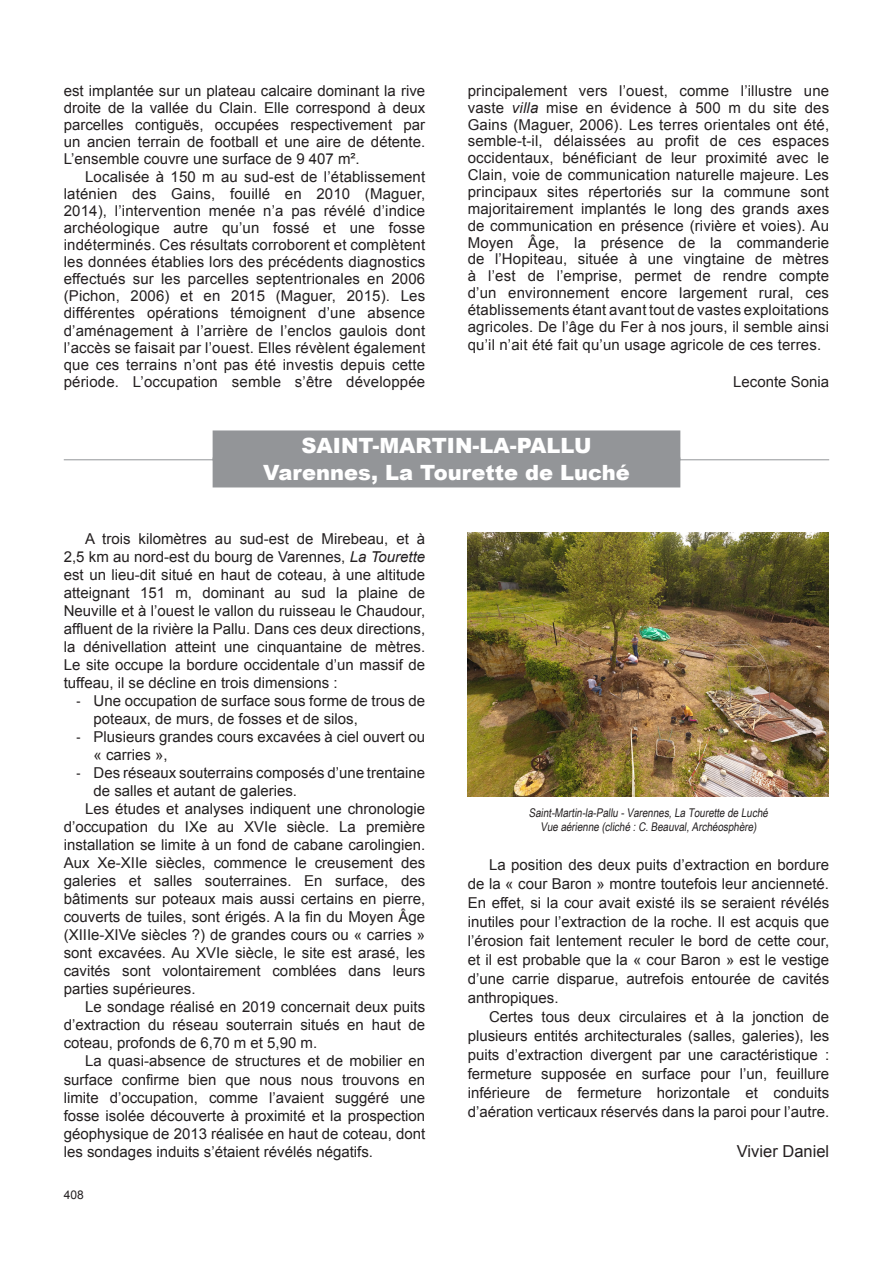
<style>
.page{position:relative;width:893px;height:1263px;background:#fff}
.page>*{position:absolute;margin:0;border:0;box-sizing:border-box;transform-origin:0 0}
.t1{font:900 21px/27px "Arial";color:#fff;text-align:center}
.t2{font:16.5px "Arial";color:#231f20}
.t3{font:15px/17.1px "Arial";color:#231f20;text-align:justify}
.t4{font:12px/13.5px "Arial Narrow";color:#231f20;text-align:center}
.t5{font:12px "Arial";color:#231f20}
.s1{font-style:italic}
.s2{font-family:"Arial Narrow"}
</style>
<div class="page">
<div style="left:213px;top:430px;width:467px;height:30px;background:#939598"></div>
<hr style="left:64px;top:459px;width:765px;height:1px;background:#939598">
<div style="left:213px;top:457px;width:467px;height:30px;background:#939598"></div>
<img style="left:468px;top:533px;width:361px;height:264px">
<p class="t3" style="left:64px;top:82px;width:363px">est implantée sur un plateau calcaire dominant la rive droite de la vallée du Clain. Elle correspond à deux parcelles contiguës, occupées respectivement par un ancien terrain de football et une aire de détente.<br>L’ensemble couvre une surface de 9 407 m².</p>
<p class="t3" style="left:64px;top:168px;width:363px;text-indent:21px">Localisée à 150 m au sud-est de l’établissement laténien des Gains, fouillé en 2010 (Maguer, 2014), l’intervention menée n’a pas révélé d’indice archéologique autre qu’un fossé et une fosse indéterminés. Ces résultats corroborent et complètent les données établies lors des précédents diagnostics effectués sur les parcelles septentrionales en 2006 (Pichon, 2006) et en 2015 (Maguer, 2015). Les différentes opérations témoignent d’une absence d’aménagement à l’arrière de l’enclos gaulois dont l’accès se faisait par l’ouest. Elles révèlent également que ces terrains n’ont pas été investis depuis cette période. L’occupation semble s’être développée</p>
<p class="t3" style="left:468px;top:82px;width:363px">principalement vers l’ouest, comme l’illustre une vaste <span class="s1">villa</span> mise en évidence à 500 m du site des Gains (Maguer, 2006). Les terres orientales ont été, semble-t-il, délaissées au profit de ces espaces occidentaux, bénéficiant de leur proximité avec le Clain, voie de communication naturelle majeure. Les principaux sites répertoriés sur la commune sont majoritairement implantés le long des grands axes de communication en présence (rivière et voies). Au Moyen Âge, la présence de la commanderie de l’Hopiteau, située à une vingtaine de mètres à l’est de l’emprise, permet de rendre compte d’un environnement encore largement rural, ces établissements étant avant tout de vastes exploitations agricoles. De l’âge du Fer à nos jours, il semble ainsi</p>
<p class="t3" style="left:468px;top:336px;width:355px">qu’il n’ait été fait qu’un usage agricole de ces terres.</p>
<p class="t3" style="left:733px;top:373px;width:97px">Leconte Sonia</p>
<h1 class="t1" style="left:263px;top:431px;width:368px">SAINT-MARTIN-LA-PALLU<br>Varennes, La Tourette de Luché</h1>
<p class="t3" style="left:64px;top:529px;width:363px;line-height:18px;text-indent:21px">A trois kilomètres au sud-est de Mirebeau, et à 2,5 km au nord-est du bourg de Varennes, <span class="s1">La Tourette </span>est un lieu-dit situé en haut de coteau, à une altitude atteignant 151 m, dominant au sud la plaine de Neuville et à l’ouest le vallon du ruisseau le Chaudour, affluent de la rivière la Pallu. Dans ces deux directions, la dénivellation atteint une cinquantaine de mètres.<br>Le site occupe la bordure occidentale d’un massif de tuffeau, il se décline en trois dimensions :</p>
<p class="t3" style="left:94px;top:692px;width:333px;line-height:18px;text-indent:-17px"><span class="s2">-</span> Une occupation de surface sous forme de trous de poteaux, de murs, de fosses et de silos,</p>
<p class="t3" style="left:94px;top:728px;width:333px;line-height:18px;text-indent:-17px"><span class="s2">-</span> Plusieurs grandes cours excavées à ciel ouvert ou « carries »,</p>
<p class="t3" style="left:77px;top:764px;width:350px"><span class="s2">-</span> Des réseaux souterrains composés d’une trentaine</p>
<p class="t3" style="left:94px;top:782px;width:205px">de salles et autant de galeries.</p>
<p class="t3" style="left:85px;top:800px;width:342px">Les études et analyses indiquent une chronologie</p>
<p class="t3" style="left:64px;top:818px;width:363px">d’occupation du IXe au XVIe siècle. La première</p>
<p class="t3" style="left:64px;top:836px;width:363px">installation se limite à un fond de cabane carolingien.</p>
<p class="t3" style="left:64px;top:854px;width:363px">Aux Xe-XIIe siècles, commence le creusement des</p>
<p class="t3" style="left:64px;top:872px;width:363px">galeries et salles souterraines. En surface, des</p>
<p class="t3" style="left:64px;top:890px;width:363px">bâtiments sur poteaux mais aussi certains en pierre,</p>
<p class="t3" style="left:64px;top:908px;width:363px">couverts de tuiles, sont érigés. A la fin du Moyen Âge</p>
<p class="t3" style="left:64px;top:926px;width:363px">(XIIIe-XIVe siècles ?) de grandes cours ou « carries »</p>
<p class="t3" style="left:64px;top:945px;width:363px">sont excavées. Au XVIe siècle, le site est arasé, les</p>
<p class="t3" style="left:64px;top:963px;width:363px">cavités sont volontairement comblées dans leurs</p>
<p class="t3" style="left:64px;top:981px;width:133px">parties supérieures.</p>
<p class="t3" style="left:85px;top:999px;width:342px">Le sondage réalisé en 2019 concernait deux puits</p>
<p class="t3" style="left:64px;top:1017px;width:363px">d’extraction du réseau souterrain situés en haut de</p>
<p class="t3" style="left:64px;top:1035px;width:255px">coteau, profonds de 6,70 m et 5,90 m.</p>
<p class="t3" style="left:85px;top:1053px;width:342px">La quasi-absence de structures et de mobilier en</p>
<p class="t3" style="left:64px;top:1071px;width:363px">surface confirme bien que nous nous trouvons en</p>
<p class="t3" style="left:64px;top:1089px;width:363px">limite d’occupation, comme l’avaient suggéré une</p>
<p class="t3" style="left:64px;top:1107px;width:363px">fosse isolée découverte à proximité et la prospection</p>
<p class="t3" style="left:64px;top:1125px;width:363px">géophysique de 2013 réalisée en haut de coteau, dont</p>
<p class="t3" style="left:64px;top:1143px;width:311px">les sondages induits s’étaient révélés négatifs.</p>
<p class="t5" style="left:64px;top:1187px;width:22px">408</p>
<p class="t4" style="left:529px;top:806px;width:243px">Saint-Martin-la-Pallu -Varennes,La Tourette de Luché<br>Vue aérienne (cliché :C.Beauval,Archéosphère)</p>
<p class="t3" style="left:468px;top:855px;width:363px;line-height:19px;text-indent:21px">La position des deux puits d’extraction en bordure de la « cour Baron » montre toutefois leur ancienneté.<br>En effet, si la cour avait existé ils se seraient révélés inutiles pour l’extraction de la roche. Il est acquis que l’érosion fait lentement reculer le bord de cette cour, et il est probable que la « cour Baron » est le vestige d’une carrie disparue, autrefois entourée de cavités anthropiques.</p>
<p class="t3" style="left:468px;top:1007px;width:363px;line-height:19px;text-indent:21px">Certes tous deux circulaires et à la jonction de plusieurs entités architecturales (salles, galeries), les puits d’extraction divergent par une caractéristique : fermeture supposée en surface pour l’un, feuillure inférieure de fermeture horizontale et conduits d’aération verticaux réservés dans la paroi pour l’autre.</p>
<p class="t2" style="left:737px;top:1140px;width:94px">Vivier Daniel</p>
</div>
